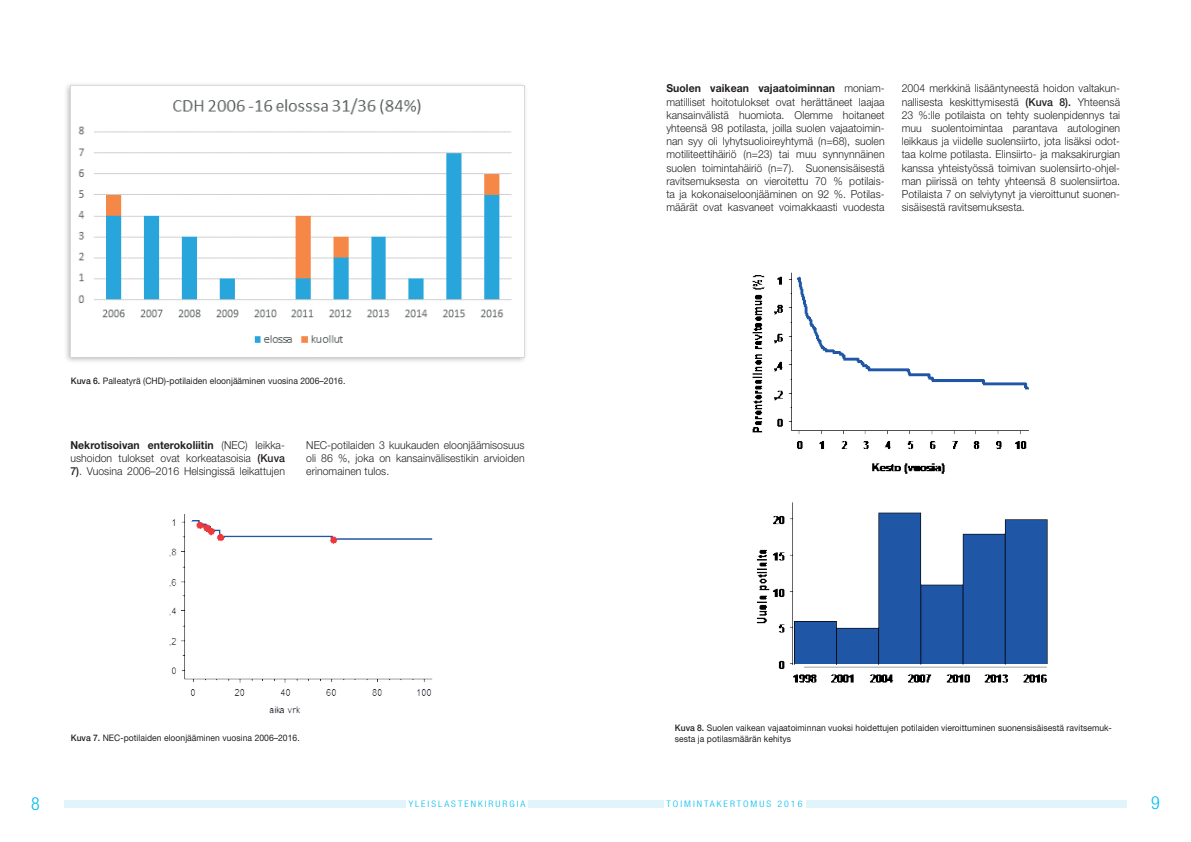
<style>
.page{position:relative;width:1191px;height:842px;background:#fff}
.page>*{position:absolute;margin:0;border:0;box-sizing:border-box;transform-origin:0 0}
.t1{font:300 condensed 18px "Helvetica Neue";color:#01bdf2}
.t2{font:300 11px/13.2px "Helvetica Neue";letter-spacing:.005em;color:#231f20;text-align:justify;scale:.95 1}
.t3{font:9px/10.8px "Helvetica Neue";letter-spacing:.005em;color:#231f20;scale:.95 1}
.t4{font:300 condensed 9px "Helvetica Neue";letter-spacing:.2em;color:#01bdf2;scale:1.1 1}
.s1{font-weight:500}
.s2{font-weight:700}
</style>
<div class="page">
<div style="left:0;top:801px;width:1191px;height:7px;background:#e1f4fc"></div>
<div style="left:406px;top:789px;width:121px;height:29px;background:#fff"></div>
<div style="left:664px;top:791px;width:142px;height:29px;background:#fff"></div>
<div style="left:0;top:801px;width:63px;height:7px;background:#fff"></div>
<div style="left:1127px;top:801px;width:64px;height:7px;background:#fff"></div>
<div style="left:63px;top:81px;width:464px;height:283px;background:#231f20;opacity:.3"></div>
<img style="left:71px;top:85px;width:453px;height:272px">
<img style="left:169px;top:514px;width:264px;height:200px">
<img style="left:752px;top:272px;width:277px;height:202px">
<img style="left:757px;top:502px;width:291px;height:181px">
<p class="t3" style="left:71px;top:375px;width:290px"><span class="s1">Kuva 6.</span> Palleatyrä (CHD)-potilaiden eloonjääminen vuosina 2006–2016.</p>
<p class="t2" style="left:70px;top:438px;width:227px"><span class="s2">Nekrotisoivan enterokoliitin</span> (NEC) leikka&shy;ushoidon tulokset ovat korkeatasoisia <span class="s1">(Kuva 7)</span>. Vuosina 2006–2016 Helsingissä leikattujen</p>
<p class="t2" style="left:306px;top:438px;width:231px">NEC-potilaiden 3 kuukauden eloonjäämisosuus oli 86 %, joka on kansainvälisestikin arvioiden erinomainen tulos.</p>
<p class="t3" style="left:71px;top:732px;width:242px"><span class="s1">Kuva 7.</span> NEC-potilaiden eloonjääminen vuosina 2006–2016.</p>
<p class="t2" style="left:666px;top:82px;width:231px"><span class="s2">Suolen vaikean vajaatoiminnan</span> moniam&shy;matilliset hoitotulokset ovat herättäneet laajaa kansainvälistä huomiota. Olemme hoitaneet yhteensä 98 potilasta, joilla suolen vajaatoimin&shy;nan syy oli lyhytsuolioireyhtymä (n=68), suolen motiliteettihäiriö (n=23) tai muu synnynnäinen suolen toimintahäiriö (n=7). Suonensisäisestä ravitsemuksesta on vieroitettu 70 % potilais&shy;ta ja kokonaiseloonjääminen on 92 %. Potilas&shy;määrät ovat kasvaneet voimakkaasti vuodesta</p>
<p class="t2" style="left:901px;top:82px;width:231px">2004 merkkinä lisääntyneestä hoidon valtakun&shy;nallisesta keskittymisestä <span class="s1">(Kuva 8).</span> Yhteensä 23 %:lle potilaista on tehty suolenpidennys tai muu suolentoimintaa parantava autologinen leikkaus ja viidelle suolensiirto, jota lisäksi odot&shy;taa kolme potilasta. Elinsiirto- ja maksakirurgian kanssa yhteistyössä toimivan suolensiirto-ohjel&shy;man piirissä on tehty yhteensä 8 suolensiirtoa.<br>Potilaista 7 on selviytynyt ja vieroittunut suonen&shy;sisäisestä ravitsemuksesta.</p>
<p class="t3" style="left:675px;top:723px;width:461px"><span class="s1">Kuva 8.</span> Suolen vaikean vajaatoiminnan vuoksi hoidettujen potilaiden vieroittuminen suonensisäisestä ravitsemuk&shy;sesta ja potilasmäärän kehitys</p>
<h1 class="t1" style="left:31px;top:793px;width:10px">8</h1>
<p class="t4" style="left:409px;top:799px;width:108px">YLEISLASTENKIRURGIA</p>
<p class="t4" style="left:666px;top:799px;width:125px">TOIMINTAKERTOMUS 2016</p>
<h1 class="t1" style="left:1151px;top:792px;width:10px">9</h1>
</div>
